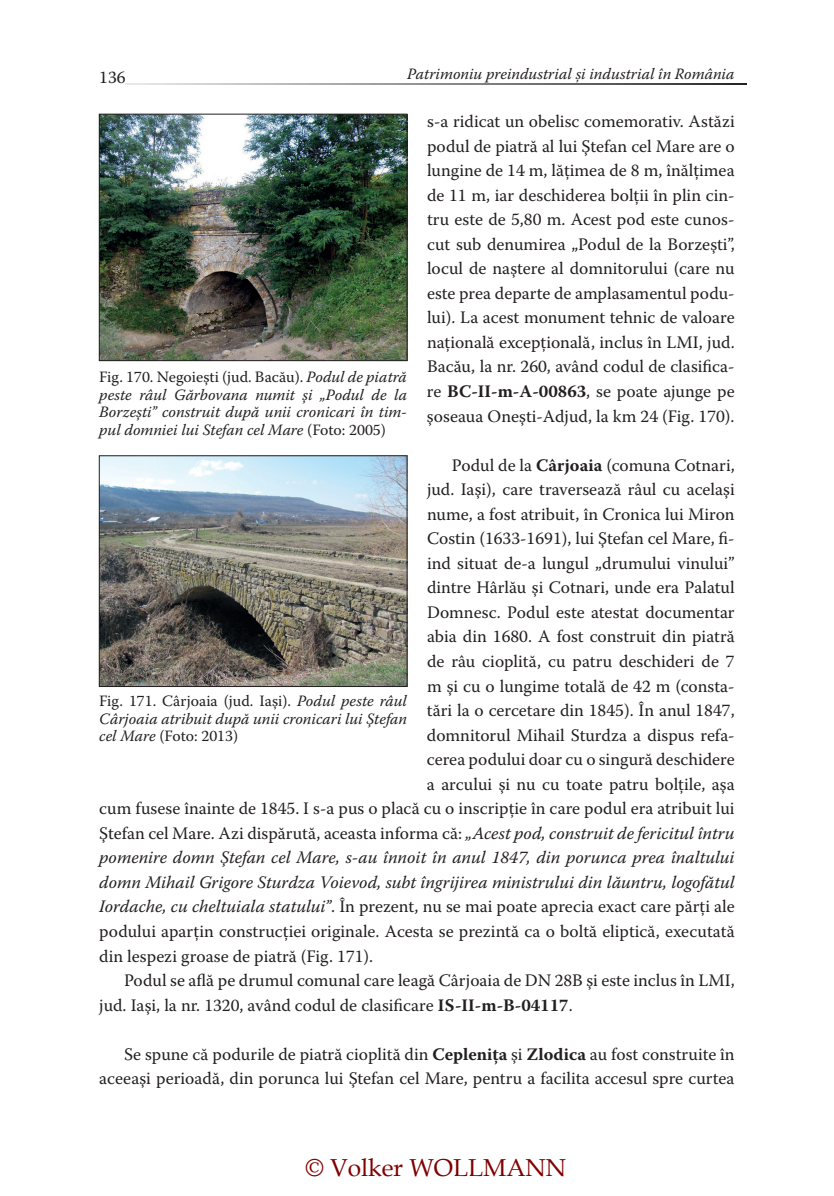
<style>
.page{position:relative;width:834px;height:1196px;background:#fff}
.page>*{position:absolute;margin:0;border:0;box-sizing:border-box;transform-origin:0 0}
.t1{font:24.5px "Book Antiqua";color:#800000}
.t2{font:17.5px/24.5px "Warnock Pro";color:#231f20;text-align:justify}
.t3{font:italic 17.5px "Warnock Pro";color:#231f20}
.t4{font:italic 15.75px/17.5px "Warnock Pro";color:#231f20;text-align:justify}
.s1{font-weight:700}
.s2{font-style:italic}
.s3{font-style:normal}
</style>
<div class="page">
<svg style="left:126px;top:83px;width:620px;height:1px"></svg>
<img style="left:101px;top:116px;width:304px;height:243px">
<div style="left:99px;top:114px;width:308px;height:247px;border:1px solid #231f20"></div>
<img style="left:101px;top:457px;width:304px;height:227px">
<div style="left:99px;top:455px;width:308px;height:231px;border:1px solid #231f20"></div>
<p class="t2" style="left:99px;top:64px;width:28px">136</p>
<p class="t4" style="left:407px;top:65px;width:329px">Patrimoniu preindustrial și industrial în România</p>
<p class="t2" style="left:427px;top:109px;width:309px">s-a ridicat un obelisc comemorativ. Astăzi podul de piatră al lui Ştefan cel Mare are o lungine de 14 m, lăţimea de 8 m, înălţimea de 11 m, iar deschiderea bolţii în plin cin&shy;tru este de 5,80 m. Acest pod este cunos&shy;cut sub denumirea „Podul de la Borzeşti”, locul de naştere al domnitorului (care nu este prea departe de amplasamentul podu&shy;lui). La acest monument tehnic de valoare naţională excepţională, inclus în LMI, jud.<br>Bacău, la nr. 260, având codul de clasifica&shy;re <span class="s1">BC-II-m-A-00863</span>, se poate ajunge pe şoseaua Oneşti-Adjud, la km 24 (Fig. 170).</p>
<p class="t2" style="left:451px;top:452px;width:284px">Podul de la <span class="s1">Cârjoaia</span> (comuna Cotnari,</p>
<p class="t2" style="left:427px;top:477px;width:309px">jud. Iaşi), care traversează râul cu acelaşi</p>
<p class="t2" style="left:427px;top:501px;width:309px">nume, a fost atribuit, în Cronica lui Miron</p>
<p class="t2" style="left:427px;top:526px;width:309px">Costin (1633-1691), lui Ştefan cel Mare, fi-</p>
<p class="t2" style="left:427px;top:550px;width:309px">ind situat de-a lungul „drumului vinului”</p>
<p class="t2" style="left:427px;top:575px;width:309px">dintre Hârlău şi Cotnari, unde era Palatul</p>
<p class="t2" style="left:427px;top:599px;width:309px">Domnesc. Podul este atestat documentar</p>
<p class="t2" style="left:427px;top:624px;width:309px">abia din 1680. A fost construit din piatră</p>
<p class="t2" style="left:427px;top:648px;width:309px">de râu cioplită, cu patru deschideri de 7</p>
<p class="t2" style="left:427px;top:673px;width:309px">m şi cu o lungime totală de 42 m (consta-</p>
<p class="t2" style="left:427px;top:698px;width:309px">tări la o cercetare din 1845). În anul 1847,</p>
<p class="t2" style="left:427px;top:722px;width:309px">domnitorul Mihail Sturdza a dispus refa-</p>
<p class="t2" style="left:427px;top:747px;width:309px">cerea podului doar cu o singură deschidere</p>
<p class="t2" style="left:427px;top:771px;width:309px">a arcului şi nu cu toate patru bolţile, aşa</p>
<p class="t2" style="left:99px;top:796px;width:636px">cum fusese înainte de 1845. I s-a pus o placă cu o inscripţie în care podul era atribuit lui</p>
<p class="t2" style="left:99px;top:820px;width:636px">Ştefan cel Mare. Azi dispărută, aceasta informa că: <span class="s2">„Acest pod, construit de fericitul întru</span></p>
<p class="t3" style="left:99px;top:847px;width:636px">pomenire domn Ştefan cel Mare, s-au înnoit în anul 1847, din porunca prea înaltului</p>
<p class="t3" style="left:99px;top:871px;width:637px">domn Mihail Grigore Sturdza Voievod, subt îngrijirea ministrului din lăuntru, logofătul</p>
<p class="t2" style="left:99px;top:894px;width:637px"><span class="s2">Iordache, cu cheltuiala statului”</span>. În prezent, nu se mai poate aprecia exact care părţi ale</p>
<p class="t2" style="left:99px;top:918px;width:636px">podului aparţin construcţiei originale. Acesta se prezintă ca o boltă eliptică, executată</p>
<p class="t2" style="left:99px;top:943px;width:275px">din lespezi groase de piatră (Fig. 171).</p>
<p class="t2" style="left:124px;top:967px;width:612px">Podul se află pe drumul comunal care leagă Cârjoaia de DN 28B şi este inclus în LMI,</p>
<p class="t2" style="left:99px;top:992px;width:475px">jud. Iaşi, la nr. 1320, având codul de clasificare <span class="s1">IS-II-m-B-04117</span>.</p>
<p class="t2" style="left:99px;top:1041px;width:636px;text-align:right">Se spune că podurile de piatră cioplită din <span class="s1">Cepleniţa</span> şi <span class="s1">Zlodica</span> au fost construite în aceeaşi perioadă, din porunca lui Ştefan cel Mare, pentru a facilita accesul spre curtea</p>
<p class="t4" style="left:99px;top:368px;width:309px"><span class="s3">Fig. 170. Negoieşti (jud. Bacău).</span> Podul de piatră peste râul Gărbovana numit şi „Podul de la Borzeşti” construit după unii cronicari în tim&shy;pul domniei lui Stefan cel Mare <span class="s3">(Foto: 2005)</span></p>
<p class="t4" style="left:99px;top:692px;width:309px"><span class="s3">Fig. 171. Cârjoaia (jud. Iaşi).</span> Podul peste râul Cârjoaia atribuit după unii cronicari lui Ştefan cel Mare <span class="s3">(Foto: 2013)</span></p>
<h1 class="t1" style="left:305px;top:1150px;width:262px">© Volker WOLLMANN</h1>
</div>
